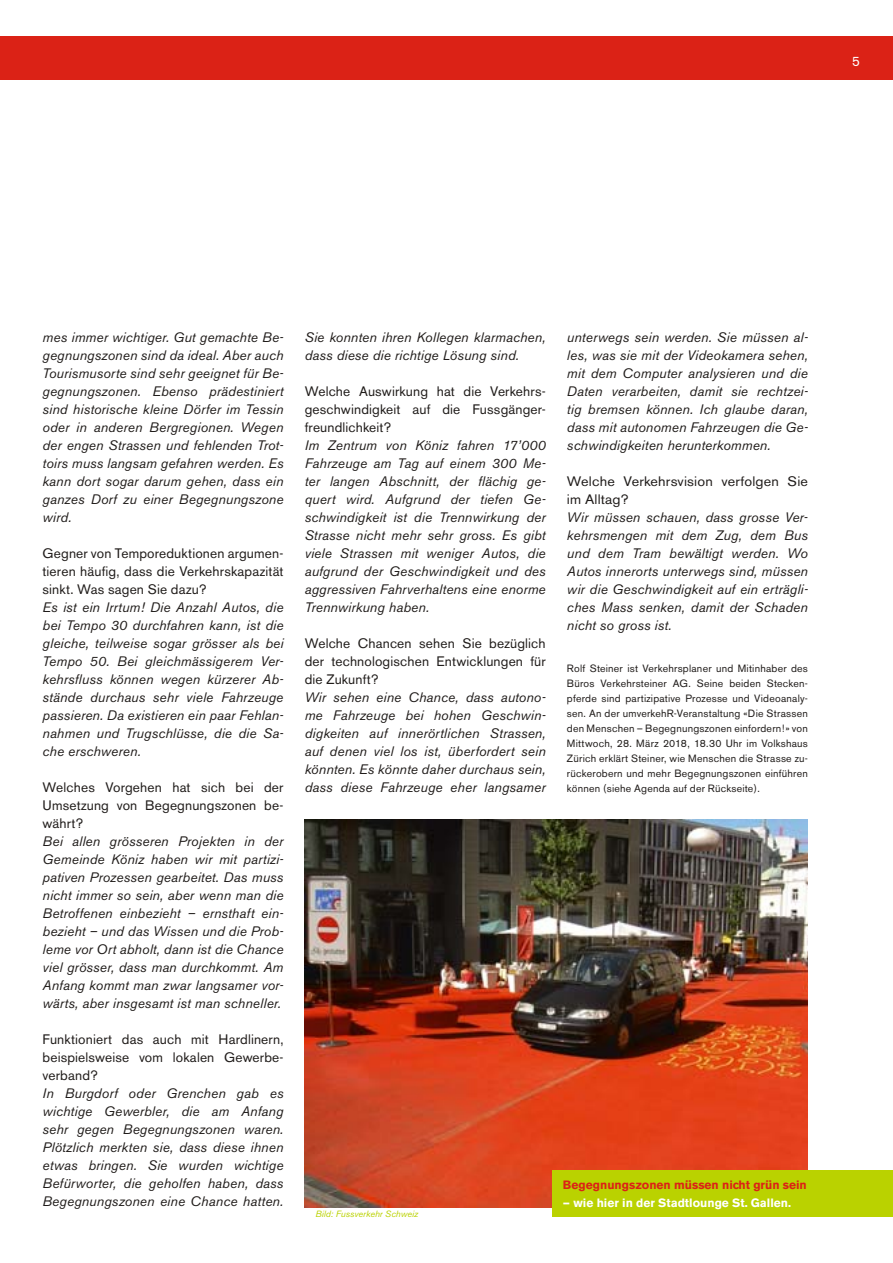
<style>
.page{position:relative;width:893px;height:1263px;background:#fff}
.page>*{position:absolute;margin:0;border:0;box-sizing:border-box;transform-origin:0 0}
.t1{font:italic 13.65px/18px "Akzidenz Grotesk BE";letter-spacing:.01em;color:#201c1a;text-align:justify}
.t2{font:13.65px/18px "Akzidenz Grotesk BE";letter-spacing:.015em;color:#201c1a;text-align:justify}
.t3{font:13.65px/18px "Akzidenz Grotesk BE";letter-spacing:.015em;color:#201c1a;scale:1.05 1}
.t4{font:13.5px "Akzidenz Grotesk BE";color:#fff}
.t5{font:700 12px "Akzidenz Grotesk BE";color:#db2216}
.t6{font:700 12px "Akzidenz Grotesk BE";color:#fff}
.t7{font:10.5px/15px "Akzidenz Grotesk BE";letter-spacing:.02em;color:#201c1a;text-align:justify}
.t8{font:italic 9px "Akzidenz Grotesk BE";color:#bad200}
</style>
<div class="page">
<div style="left:819px;top:36px;width:74px;height:43px;background:#db2216"></div>
<div style="left:0;top:36px;width:819px;height:43px;background:#db2216"></div>
<img style="left:305px;top:819px;width:503px;height:388px">
<div style="left:552px;top:1170px;width:341px;height:47px;background:#bad200"></div>
<p class="t4" style="left:852px;top:56px;width:9px">5</p>
<p class="t1" style="left:43px;top:330px;width:243px">mes immer wichtiger. Gut gemachte Be&shy;gegnungszonen sind da ideal. Aber auch Tourismusorte sind sehr geeignet für Be&shy;gegnungszonen. Ebenso prädestiniert sind historische kleine Dörfer im Tessin oder in anderen Bergregionen. Wegen der engen Strassen und fehlenden Trot&shy;toirs muss langsam gefahren werden. Es kann dort sogar darum gehen, dass ein ganzes Dorf zu einer Begegnungszone wird.</p>
<p class="t2" style="left:43px;top:546px;width:243px">Gegner von Temporeduktionen argumen&shy;tieren häufig, dass die Verkehrskapazität sinkt. Was sagen Sie dazu?</p>
<p class="t1" style="left:43px;top:600px;width:242px">Es ist ein Irrtum! Die Anzahl Autos, die bei Tempo 30 durchfahren kann, ist die gleiche, teilweise sogar grösser als bei Tempo 50. Bei gleichmässigerem Ver&shy;kehrsfluss können wegen kürzerer Ab&shy;stände durchaus sehr viele Fahrzeuge passieren. Da existieren ein paar Fehlan&shy;nahmen und Trugschlüsse, die die Sa&shy;che erschweren.</p>
<p class="t2" style="left:43px;top:780px;width:242px">Welches Vorgehen hat sich bei der Umsetzung von Begegnungszonen be&shy;währt?</p>
<p class="t1" style="left:43px;top:834px;width:242px">Bei allen grösseren Projekten in der Gemeinde Köniz haben wir mit partizi&shy;pativen Prozessen gearbeitet. Das muss nicht immer so sein, aber wenn man die Betroffenen einbezieht – ernsthaft ein&shy;bezieht – und das Wissen und die Prob&shy;leme vor Ort abholt, dann ist die Chance viel grösser, dass man durchkommt. Am Anfang kommt man zwar langsamer vor&shy;wärts, aber insgesamt ist man schneller.</p>
<p class="t2" style="left:43px;top:1032px;width:242px">Funktioniert das auch mit Hardlinern, beispielsweise vom lokalen Gewerbe&shy;verband?</p>
<p class="t1" style="left:43px;top:1086px;width:243px">In Burgdorf oder Grenchen gab es wichtige Gewerbler, die am Anfang sehr gegen Begegnungszonen waren.<br>Plötzlich merkten sie, dass diese ihnen etwas bringen. Sie wurden wichtige Befürworter, die geholfen haben, dass Begegnungszonen eine Chance hatten.</p>
<p class="t1" style="left:305px;top:330px;width:242px">Sie konnten ihren Kollegen klarmachen, dass diese die richtige Lösung sind.</p>
<p class="t2" style="left:305px;top:384px;width:242px">Welche Auswirkung hat die Verkehrs&shy;geschwindigkeit auf die Fussgänger&shy;freundlichkeit?</p>
<p class="t1" style="left:305px;top:438px;width:242px">Im Zentrum von Köniz fahren 17’000<br>Fahrzeuge am Tag auf einem 300 Me&shy;ter langen Abschnitt, der flächig ge&shy;quert wird. Aufgrund der tiefen Ge&shy;schwindigkeit ist die Trennwirkung der Strasse nicht mehr sehr gross. Es gibt viele Strassen mit weniger Autos, die aufgrund der Geschwindigkeit und des aggressiven Fahrverhaltens eine enorme Trennwirkung haben.</p>
<p class="t2" style="left:305px;top:636px;width:242px">Welche Chancen sehen Sie bezüglich der technologischen Entwicklungen für die Zukunft?</p>
<p class="t1" style="left:305px;top:690px;width:242px">Wir sehen eine Chance, dass autono&shy;me Fahrzeuge bei hohen Geschwin&shy;digkeiten auf innerörtlichen Strassen, auf denen viel los ist, überfordert sein könnten. Es könnte daher durchaus sein, dass diese Fahrzeuge eher langsamer</p>
<p class="t1" style="left:567px;top:330px;width:242px">unterwegs sein werden. Sie müssen al&shy;les, was sie mit der Videokamera sehen, mit dem Computer analysieren und die Daten verarbeiten, damit sie rechtzei&shy;tig bremsen können. Ich glaube daran, dass mit autonomen Fahrzeugen die Ge&shy;schwindigkeiten herunterkommen.</p>
<p class="t3" style="left:567px;top:474px;width:231px">Welche Verkehrsvision verfolgen Sie im Alltag?</p>
<p class="t1" style="left:567px;top:510px;width:242px">Wir müssen schauen, dass grosse Ver&shy;kehrsmengen mit dem Zug, dem Bus und dem Tram bewältigt werden. Wo Autos innerorts unterwegs sind, müssen wir die Geschwindigkeit auf ein erträgli&shy;ches Mass senken, damit der Schaden nicht so gross ist.</p>
<p class="t7" style="left:567px;top:662px;width:242px">Rolf Steiner ist Verkehrsplaner und Mitinhaber des Büros Verkehrsteiner AG. Seine beiden Stecken&shy;pferde sind partizipative Prozesse und Videoanaly&shy;sen. An der umverkehR-Veranstaltung «Die Strassen den Menschen – Begegnungszonen einfordern!» von Mittwoch, 28. März 2018, 18.30 Uhr im Volkshaus Zürich erklärt Steiner, wie Menschen die Strasse zu&shy;rückerobern und mehr Begegnungszonen einführen können (siehe Agenda auf der Rückseite).</p>
<p class="t8" style="left:315px;top:1210px;width:104px">Bild: Fussverkehr Schweiz</p>
<p class="t5" style="left:563px;top:1180px;width:245px">Begegnungszonen müssen nicht grün sein</p>
<p class="t6" style="left:563px;top:1198px;width:230px">— wie hier in der Stadtlounge St. Gallen.</p>
</div>
